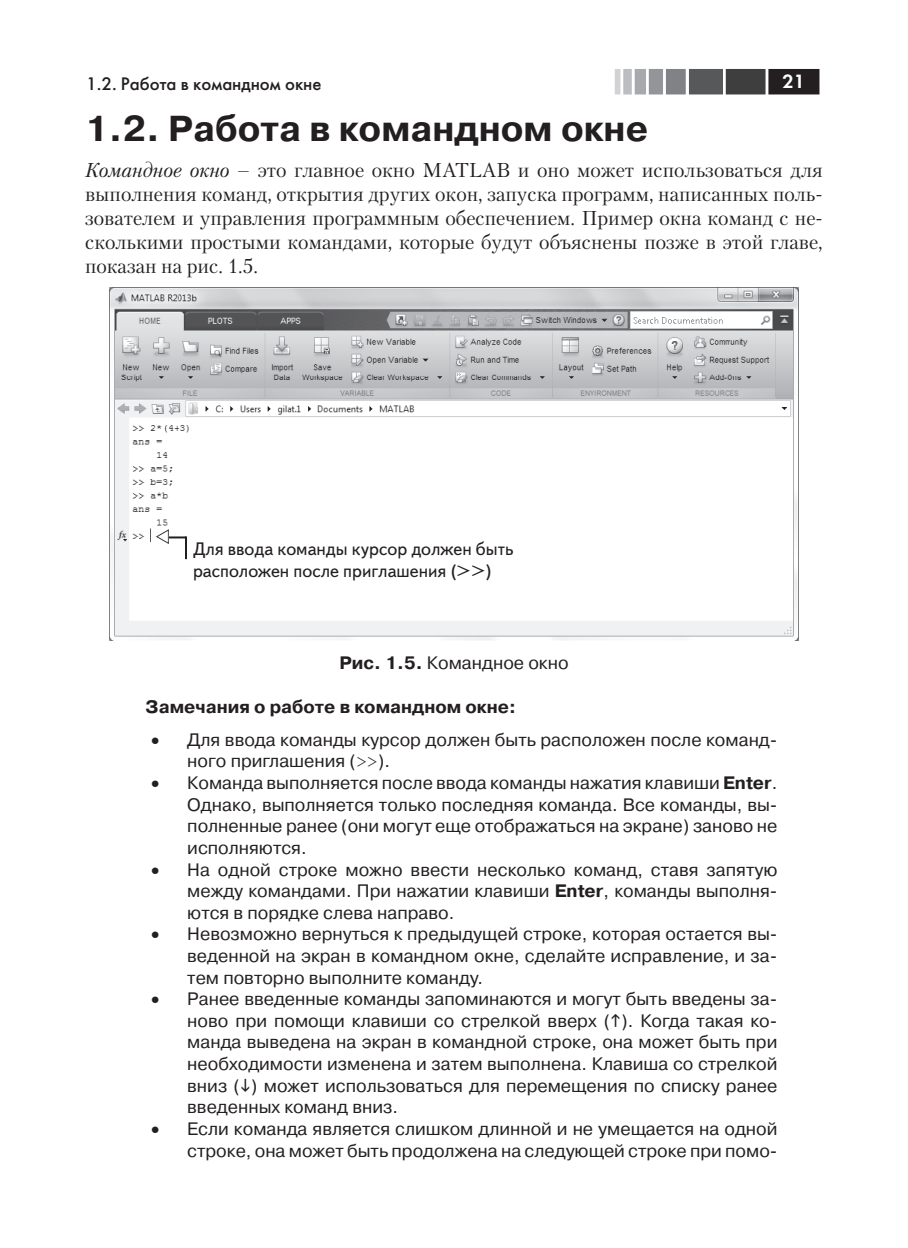
<style>
.page{position:relative;width:908px;height:1248px;background:#fff}
.page>*{position:absolute;margin:0;border:0;box-sizing:border-box;transform-origin:0 0}
.t1{font:700 36px "Pragmatica C";color:#231f20}
.t2{font:20px/24px "Petersburg C";color:#231f20;text-align:justify}
.t3{font:20px "Futura Demi C";color:#fff}
.t4{font:18px/21.6px "Pragmatica C";color:#231f20;text-align:justify}
.t5{font:18px/21.6px "Text Book C";color:#231f20}
.t6{font:700 18px "Pragmatica C";color:#231f20}
.t7{font:18px "Futuris C";color:#231f20}
.s1{font-style:italic}
.s2{font-weight:700}
.s3{font-family:"Courier New"}
</style>
<div class="page">
<div style="left:769px;top:70px;width:49px;height:23px;background:#231f20"></div>
<div style="left:768px;top:69px;width:51px;height:25px;border:2px solid #231f20"></div>
<div style="left:725px;top:69px;width:40px;height:25px;background:#3e3e3f"></div>
<div style="left:688px;top:69px;width:34px;height:25px;background:#57585a"></div>
<div style="left:665px;top:69px;width:20px;height:25px;background:#808285;border:2px solid #808285"></div>
<div style="left:648px;top:69px;width:14px;height:25px;background:#939598;border:2px solid #939598"></div>
<div style="left:634px;top:69px;width:11px;height:25px;background:#a8a9ad;border:2px solid #a8a9ad"></div>
<div style="left:623px;top:69px;width:8px;height:25px;background:#bcbdc0;border:2px solid #bcbdc0"></div>
<svg style="left:614px;top:69px;width:6px;height:25px"></svg>
<img style="left:109px;top:288px;width:689px;height:352px">
<hr style="left:185px;top:536px;width:2px;height:23px;background:#231f20">
<svg style="left:156px;top:528px;width:30px;height:16px"></svg>
<p class="t7" style="left:86px;top:72px;width:237px">1.2. Работа в командном окне</p>
<p class="t3" style="left:782px;top:70px;width:24px">21</p>
<h1 class="t1" style="left:85px;top:109px;width:564px">1.2. Работа в командном окне</h1>
<p class="t2" style="left:85px;top:157px;width:738px"><span class="s1">Командное окно</span> – это главное окно MATLAB и оно может использоваться для выполнения команд, открытия других окон, запуска программ, написанных поль&shy;зователем и управления программным обеспечением. Пример окна команд с не&shy;сколькими простыми командами, которые будут объяснены позже в этой главе, показан на рис. 1.5.</p>
<p class="t5" style="left:193px;top:538px;width:322px">Для ввода команды курсор должен быть расположен после приглашения (&gt;&gt;)</p>
<p class="t4" style="left:339px;top:651px;width:230px"><span class="s2">Рис. 1.5.</span> Командное окно</p>
<p class="t6" style="left:145px;top:696px;width:372px">Замечания о работе в командном окне:</p>
<p class="t4" style="left:187px;top:729px;width:591px;text-indent:-36px">• Для ввода команды курсор должен быть расположен после команд&shy;ного приглашения (<span class="s3">&gt;&gt;</span>).</p>
<p class="t4" style="left:187px;top:772px;width:591px;text-indent:-36px">• Команда выполняется после ввода команды нажатия клавиши <span class="s2">Enter</span>.<br>Однако, выполняется только последняя команда. Все команды, вы&shy;полненные ранее (они могут еще отображаться на экране) заново не исполняются.</p>
<p class="t4" style="left:187px;top:858px;width:591px;text-indent:-36px">• На одной строке можно ввести несколько команд, ставя запятую между командами. При нажатии клавиши <span class="s2">Enter</span>, команды выполня&shy;ются в порядке слева направо.</p>
<p class="t4" style="left:187px;top:923px;width:591px;text-indent:-36px">• Невозможно вернуться к предыдущей строке, которая остается вы&shy;веденной на экран в командном окне, сделайте исправление, и за&shy;тем повторно выполните команду.</p>
<p class="t4" style="left:187px;top:988px;width:591px;text-indent:-36px">• Ранее введенные команды запоминаются и могут быть введены за&shy;ново при помощи клавиши со стрелкой вверх ( ). Когда такая ко&shy;манда выведена на экран в командной строке, она может быть при необходимости изменена и затем выполнена. Клавиша со стрелкой вниз ( ) может использоваться для перемещения по списку ранее введенных команд вниз.</p>
<p class="t4" style="left:151px;top:1117px;width:627px;text-align:right">• Если команда является слишком длинной и не умещается на одной строке, она может быть продолжена на следующей строке при помо-</p>
</div>
